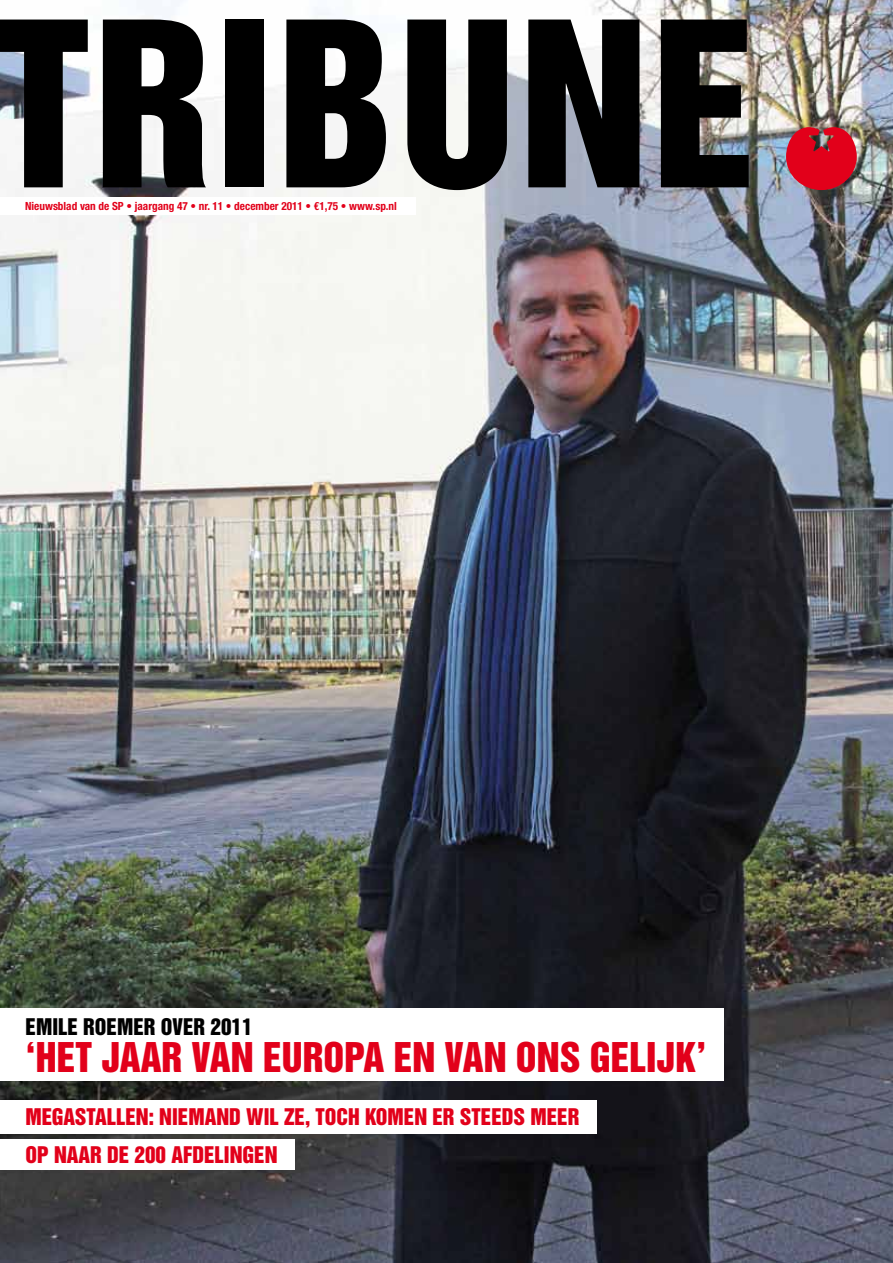
<style>
.page{position:relative;width:893px;height:1263px;background:#fff}
.page>*{position:absolute;margin:0;border:0;box-sizing:border-box;transform-origin:0 0}
.t1{font:210px "Helvetica Inserat LT Std";letter-spacing:.02em;color:#000}
.t2{font:37.5px "Helvetica Inserat LT Std";color:#e2001a}
.t3{font:21px/37.7px "Helvetica Inserat LT Std";color:#e2001a}
.t4{font:21px "Helvetica Inserat LT Std";color:#000}
.t5{font:700 condensed 11.25px "Helvetica Neue LT Std";color:#e2001a}
</style>
<div class="page">
<img style="left:0;top:0;width:893px;height:1263px">
<div style="left:0;top:197px;width:415px;height:18px;background:#fff"></div>
<div style="left:0;top:1100px;width:596px;height:34px;background:#fff"></div>
<div style="left:0;top:1008px;width:724px;height:72px;background:#fff"></div>
<div style="left:0;top:1139px;width:295px;height:31px;background:#fff"></div>
<img style="left:786px;top:127px;width:71px;height:63px">
<h1 class="t1" style="left:-3px;top:-21px;width:762px">TRIBUNE</h1>
<p class="t5" style="left:25px;top:199px;width:373px">Nieuwsblad van de SP • jaargang 47 • nr. 11 • december 2011 • €1,75 • www.sp.nl</p>
<p class="t4" style="left:26px;top:1014px;width:228px">EMILE ROEMER OVER 2011</p>
<h2 class="t2" style="left:26px;top:1035px;width:683px">‘HET JAAR VAN EUROPA EN VAN ONS GELIJK’</h2>
<p class="t3" style="left:26px;top:1098px;width:555px">MEGASTALLEN: NIEMAND WIL ZE, TOCH KOMEN ER STEEDS MEER<br>OP NAAR DE 200 AFDELINGEN</p>
</div>
